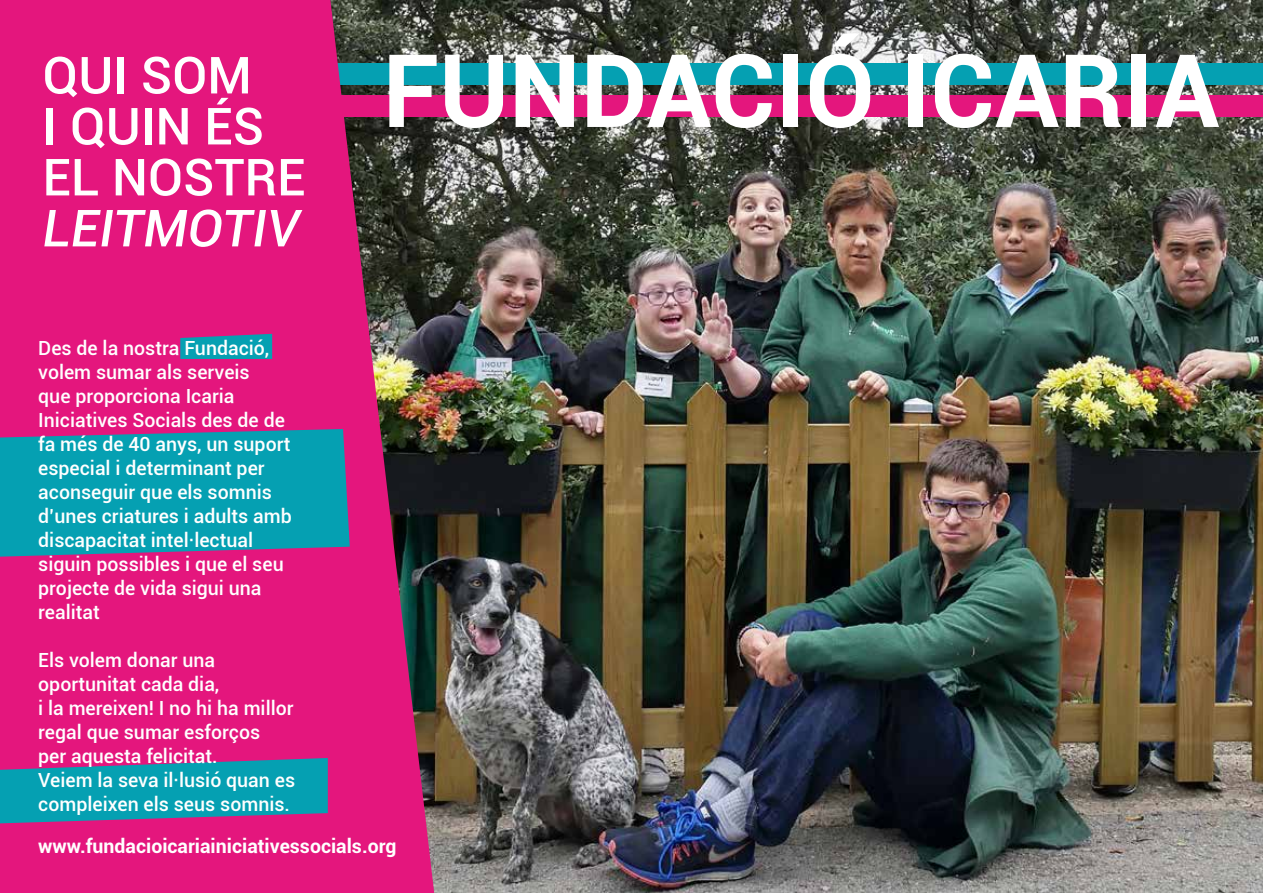
<style>
.page{position:relative;width:1263px;height:893px;background:#fff}
.page>*{position:absolute;margin:0;border:0;box-sizing:border-box;transform-origin:0 0}
.t1{font:700 101.55px "Roboto";color:#fff}
.t2{font:500 51.15px/51px "Roboto";color:#fff}
.t3{font:italic 500 51.15px "Roboto";color:#fff}
.t4{font:500 19.5px/24px "Roboto";color:#fff}
.t5{font:700 19.5px "Roboto";color:#fff}
</style>
<div class="page">
<img style="left:434px;top:0;width:829px;height:893px">
<div style="left:336px;top:95px;width:927px;height:21px;background:#e4167d"></div>
<div style="left:336px;top:64px;width:927px;height:21px;background:#05a0b2"></div>
<svg style="left:0;top:0;width:434px;height:893px;background:#cc1c73"></svg>
<svg style="left:180px;top:334px;width:92px;height:25px;background:#1694ad"></svg>
<svg style="left:0;top:429px;width:350px;height:128px;background:#1794ad"></svg>
<svg style="left:0;top:758px;width:328px;height:65px;background:#2989a9"></svg>
<h2 class="t2" style="left:43px;top:48px;width:264px">QUI SOM<br>I QUIN ÉS<br>EL NOSTRE</h2>
<h2 class="t3" style="left:43px;top:192px;width:258px">LEITMOTIV</h2>
<h1 class="t1" style="left:383px;top:19px;width:838px">FUNDACIÓ ICARIA</h1>
<p class="t4" style="left:38px;top:335px;width:255px">Des de la nostra Fundació, volem sumar als serveis<br>que proporciona Icaria<br>Iniciatives Socials des de de fa més de 40 anys, un suport especial i determinant per aconseguir que els somnis d’unes criatures i adults amb discapacitat intel·lectual siguin possibles i que el seu projecte de vida sigui una realitat</p>
<p class="t4" style="left:38px;top:647px;width:258px">Els volem donar una oportunitat cada dia,<br>i la mereixen! I no hi ha millor regal que sumar esforços<br>per aquesta felicitat.<br>Veiem la seva il·lusió quan es compleixen els seus somnis.</p>
<p class="t5" style="left:38px;top:832px;width:360px">www.fundacioicariainiciativessocials.org</p>
</div>
